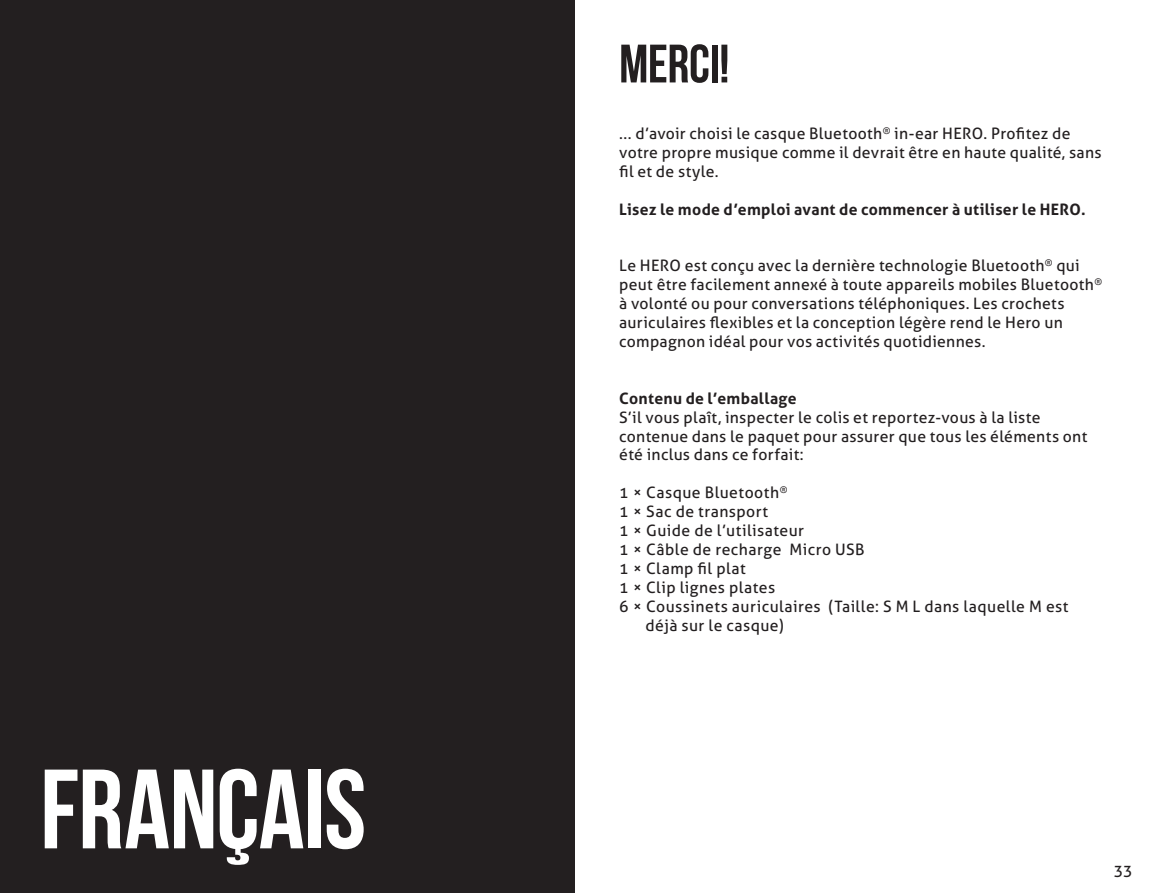
<style>
.page{position:relative;width:1149px;height:893px;background:#fff}
.page>*{position:absolute;margin:0;border:0;box-sizing:border-box;transform-origin:0 0}
.t1{font:700 112.5px "Bebas Neue";letter-spacing:-.005em;color:#fff}
.t2{font:700 54px "Bebas Neue";letter-spacing:-.005em;color:#231f20}
.t3{font:15.75px/18.9px "Aller";letter-spacing:.02em;color:#231f20}
.t4{font:700 15.75px "Aller";letter-spacing:.02em;color:#231f20}
</style>
<div class="page">
<div style="left:0;top:0;width:574px;height:893px;background:#231f20"></div>
<h1 class="t1" style="left:40px;top:748px;width:327px">FRANÇAIS</h1>
<h2 class="t2" style="left:619px;top:34px;width:112px">MERCI!</h2>
<p class="t3" style="left:619px;top:124px;width:484px">... d’avoir choisi le casque Bluetooth<sup>®</sup> in-ear HERO. Profitez de votre propre musique comme il devrait être en haute qualité, sans fil et de style.</p>
<p class="t4" style="left:619px;top:199px;width:467px">Lisez le mode d’emploi avant de commencer à utiliser le HERO.</p>
<p class="t3" style="left:619px;top:256px;width:484px">Le HERO est conçu avec la dernière technologie Bluetooth<sup>®</sup> qui peut être facilement annexé à toute appareils mobiles Bluetooth<sup>® </sup>à volonté ou pour conversations téléphoniques. Les crochets auriculaires flexibles et la conception légère rend le Hero un compagnon idéal pour vos activités quotidiennes.</p>
<p class="t4" style="left:619px;top:388px;width:179px">Contenu de l’emballage</p>
<p class="t3" style="left:619px;top:408px;width:469px">S’il vous plaît, inspecter le colis et reportez-vous à la liste contenue dans le paquet pour assurer que tous les éléments ont été inclus dans ce forfait:</p>
<p class="t3" style="left:619px;top:483px;width:170px">1 × Casque Bluetooth<sup>®</sup></p>
<p class="t3" style="left:619px;top:502px;width:150px">1 × Sac de transport</p>
<p class="t3" style="left:619px;top:521px;width:186px">1 × Guide de l’utilisateur</p>
<p class="t3" style="left:619px;top:540px;width:247px">1 × Câble de recharge Micro USB</p>
<p class="t3" style="left:619px;top:559px;width:128px">1 × Clamp fil plat</p>
<p class="t3" style="left:619px;top:578px;width:158px">1 × Clip lignes plates</p>
<p class="t3" style="left:619px;top:597px;width:451px">6 × Coussinets auriculaires (Taille: S M L dans laquelle M est</p>
<p class="t3" style="left:645px;top:615px;width:139px">déjà sur le casque)</p>
<p class="t3" style="left:1113px;top:861px;width:20px">33</p>
</div>
